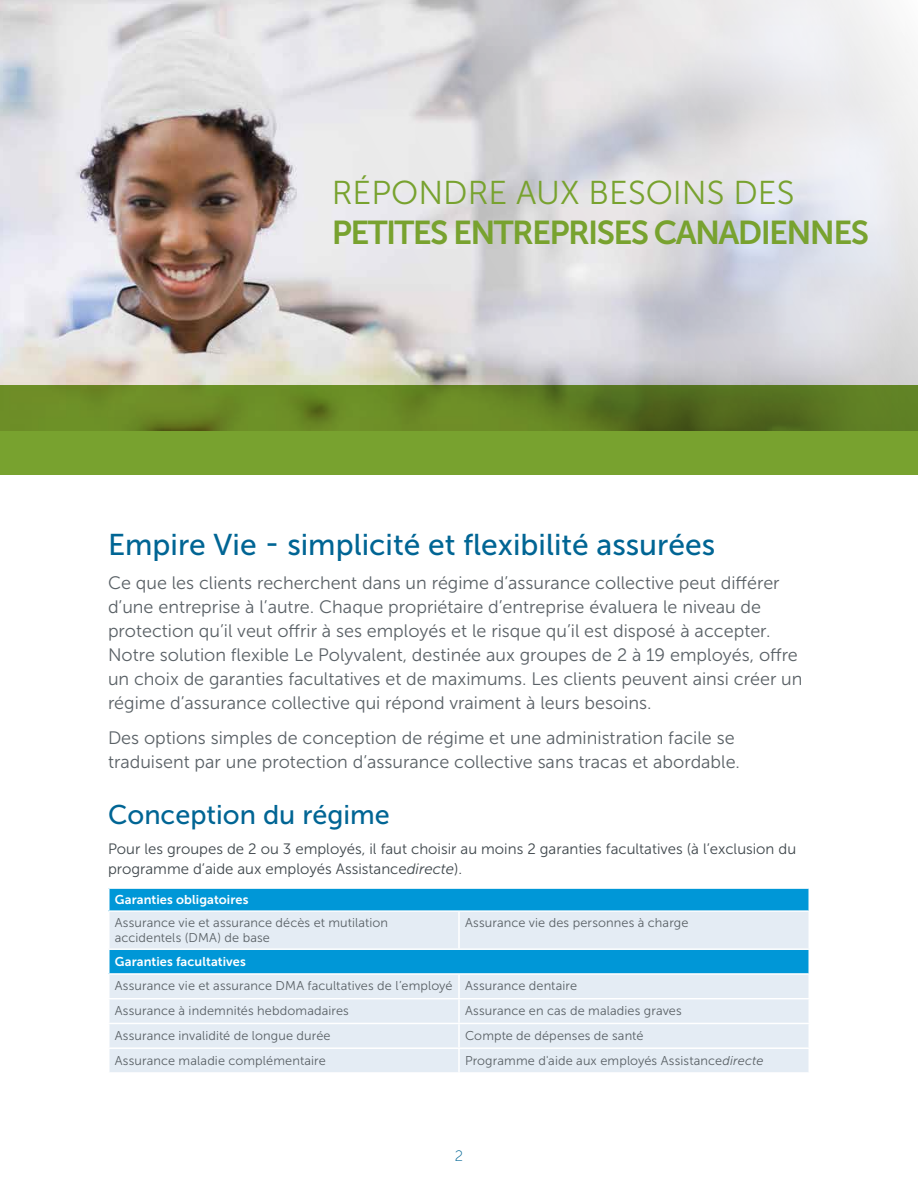
<style>
.page{position:relative;width:918px;height:1188px;background:#fff}
.page>*{position:absolute;margin:0;border:0;box-sizing:border-box;transform-origin:0 0}
.t1{font:33px "Museo Sans 700";letter-spacing:-.05em;color:#78a22f}
.t2{font:33px "Museo Sans 300";color:#78a22f}
.t3{font:30px "Museo Sans 500";color:#006594}
.t4{font:27px "Museo Sans 500";color:#006594}
.t5{font:18px/24px "Museo Sans 300";color:#5a6166}
.t6{font:15px/20.2px "Museo Sans 300";color:#3f474c}
.t7{font:15px "Museo Sans 100";color:#006594}
.t8{font:12.75px/15px "Museo Sans 300";letter-spacing:.01em;color:#5a6166}
.t9{font:12.75px "Museo Sans 700";letter-spacing:.01em;color:#fff}
.s1{font-style:italic}
</style>
<div class="page">
<img style="left:0;top:0;width:918px;height:386px">
<svg style="left:0;top:386px;width:918px;height:89px;background:#6c9028"></svg>
<div style="left:109px;top:888px;width:700px;height:23px;background:#0097d7"></div>
<div style="left:110px;top:912px;width:698px;height:160px;background:#e4ecf4"></div>
<div style="left:109px;top:949px;width:700px;height:25px;background:#0097d7"></div>
<hr style="left:808px;top:889px;width:2px;height:21px;background:#fff">
<hr style="left:808px;top:950px;width:2px;height:23px;background:#fff">
<hr style="left:108px;top:948px;width:351px;height:2px;background:#fff">
<hr style="left:108px;top:950px;width:2px;height:23px;background:#fff">
<hr style="left:459px;top:948px;width:351px;height:2px;background:#fff">
<hr style="left:108px;top:887px;width:351px;height:2px;background:#fff">
<hr style="left:108px;top:889px;width:2px;height:21px;background:#fff">
<hr style="left:459px;top:887px;width:351px;height:2px;background:#fff">
<hr style="left:108px;top:910px;width:351px;height:2px;background:#fff">
<hr style="left:459px;top:910px;width:351px;height:2px;background:#fff">
<hr style="left:458px;top:912px;width:2px;height:36px;background:#fff">
<hr style="left:108px;top:973px;width:351px;height:2px;background:#fff">
<hr style="left:458px;top:975px;width:2px;height:23px;background:#fff">
<hr style="left:458px;top:999px;width:2px;height:24px;background:#fff">
<hr style="left:458px;top:1024px;width:2px;height:23px;background:#fff">
<hr style="left:458px;top:1049px;width:2px;height:23px;background:#fff">
<hr style="left:459px;top:973px;width:351px;height:2px;background:#fff">
<hr style="left:108px;top:998px;width:351px;height:1px;background:#fff">
<hr style="left:459px;top:998px;width:351px;height:1px;background:#fff">
<hr style="left:108px;top:1023px;width:351px;height:1px;background:#fff">
<hr style="left:459px;top:1023px;width:351px;height:1px;background:#fff">
<hr style="left:108px;top:1047px;width:351px;height:2px;background:#fff">
<hr style="left:459px;top:1047px;width:351px;height:2px;background:#fff">
<h1 class="t2" style="left:332px;top:175px;width:464px">RÉPONDRE AUX BESOINS DES</h1>
<h1 class="t1" style="left:332px;top:214px;width:539px">PETITES ENTREPRISES CANADIENNES</h1>
<h2 class="t3" style="left:108px;top:528px;width:609px">Empire Vie - simplicité et flexibilité assurées</h2>
<p class="t5" style="left:108px;top:571px;width:696px">Ce que les clients recherchent dans un régime d’assurance collective peut différer d’une entreprise à l’autre. Chaque propriétaire d’entreprise évaluera le niveau de protection qu’il veut offrir à ses employés et le risque qu’il est disposé à accepter.<br>Notre solution flexible Le Polyvalent, destinée aux groupes de 2 à 19 employés, offre un choix de garanties facultatives et de maximums. Les clients peuvent ainsi créer un régime d’assurance collective qui répond vraiment à leurs besoins.</p>
<p class="t5" style="left:108px;top:726px;width:634px">Des options simples de conception de régime et une administration facile se traduisent par une protection d’assurance collective sans tracas et abordable.</p>
<h3 class="t4" style="left:108px;top:800px;width:283px">Conception du régime</h3>
<p class="t6" style="left:108px;top:838px;width:690px">Pour les groupes de 2 ou 3 employés, il faut choisir au moins 2 garanties facultatives (à l’exclusion du programme d’aide aux employés Assistance<span class="s1">directe</span>).</p>
<p class="t9" style="left:115px;top:893px;width:135px">Garanties obligatoires</p>
<p class="t8" style="left:115px;top:916px;width:275px">Assurance vie et assurance décès et mutilation accidentels (DMA) de base</p>
<p class="t8" style="left:465px;top:916px;width:225px">Assurance vie des personnes à charge</p>
<p class="t9" style="left:115px;top:954px;width:133px">Garanties facultatives</p>
<p class="t8" style="left:115px;top:974px;width:464px;line-height:24.8px">Assurance vie et assurance DMA facultatives de l’employé Assurance dentaire<br>Assurance à indemnités hebdomadaires</p>
<p class="t8" style="left:465px;top:1003px;width:218px">Assurance en cas de maladies graves</p>
<p class="t8" style="left:115px;top:1028px;width:217px">Assurance invalidité de longue durée</p>
<p class="t8" style="left:465px;top:1028px;width:180px">Compte de dépenses de santé</p>
<p class="t8" style="left:115px;top:1053px;width:213px">Assurance maladie complémentaire</p>
<p class="t8" style="left:465px;top:1053px;width:300px">Programme d'aide aux employés Assistance<span class="s1">directe</span></p>
<p class="t7" style="left:455px;top:1148px;width:10px">2</p>
</div>
